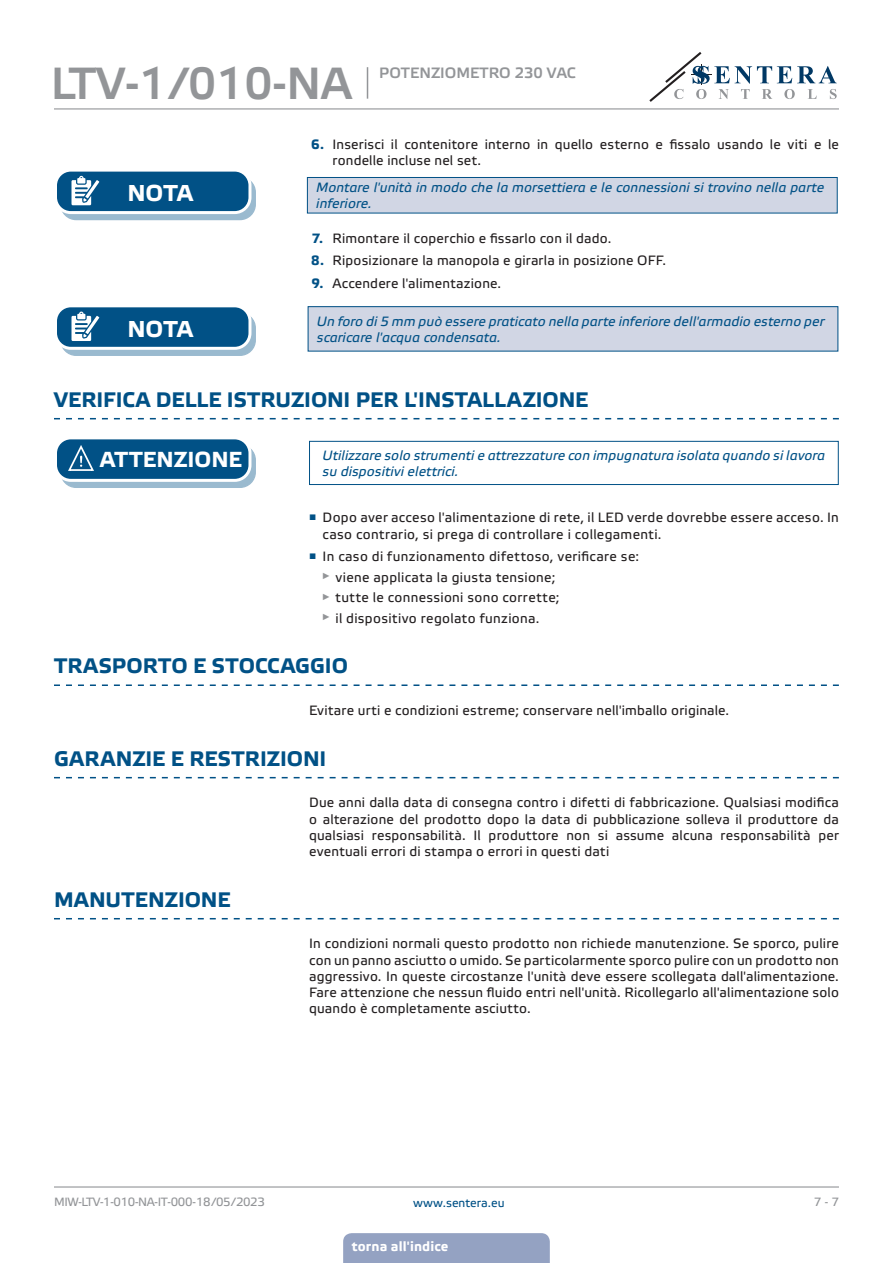
<style>
.page{position:relative;width:893px;height:1263px;background:#fff}
.page>*{position:absolute;margin:0;border:0;box-sizing:border-box;transform-origin:0 0}
.t1{font:45px "Etelka Medium Pro";color:#939598}
.t2{font:700 22.95px "Etelka Text Pro";letter-spacing:-.005em;color:#fff}
.t3{font:700 21.75px "Etelka Text Pro";color:#fff}
.Heading_1{font:700 21px "Etelka Text Pro";letter-spacing:.005em;color:#015186}
.t4{font:15px "Etelka Medium Pro";color:#939598}
.body{font:13.5px/16.2px "Etelka Text Pro";letter-spacing:.02em;color:#231f20}
.attention{font:italic 13.5px/16.2px "Etelka Text Pro";letter-spacing:.01em;color:#015186}
.t5{font:700 13.5px "Etelka Text Pro";letter-spacing:.01em;color:#fff}
.t6{font:12px "Etelka Text Pro";letter-spacing:-.03em;color:#939598}
.t7{font:12px "Etelka Text Pro";color:#015186}
.s1{font-weight:700;color:#015186}
</style>
<div class="page">
<hr style="left:54px;top:108px;width:785px;height:1px;background:#939598">
<hr style="left:54px;top:1186px;width:785px;height:1px;background:#939598">
<svg style="left:649px;top:52px;width:188px;height:50px"></svg>
<div style="left:343px;top:1233px;width:207px;height:30px;background:#94a2c2"></div>
<svg style="left:54px;top:418px;width:785px;height:1px"></svg>
<svg style="left:54px;top:684px;width:785px;height:2px"></svg>
<div style="left:61px;top:177px;width:194px;height:43px;background:#9abacf;border-radius:15px"></div>
<div style="left:60px;top:176px;width:196px;height:44px;border:1px solid #015186;border-radius:15px"></div>
<div style="left:56px;top:170px;width:194px;height:43px;background:#015186;border-radius:15px"></div>
<div style="left:54px;top:169px;width:197px;height:45px;border:3px solid #fff;border-radius:15px"></div>
<svg style="left:71px;top:176px;width:34px;height:37px"></svg>
<div style="left:307px;top:177px;width:530px;height:36px;background:#d1d6e4"></div>
<div style="left:307px;top:177px;width:531px;height:36px;border:1px solid #015186"></div>
<div style="left:61px;top:313px;width:194px;height:42px;background:#9abacf;border-radius:15px"></div>
<div style="left:60px;top:312px;width:196px;height:44px;border:1px solid #015186;border-radius:15px"></div>
<div style="left:56px;top:306px;width:194px;height:42px;background:#015186;border-radius:15px"></div>
<div style="left:54px;top:304px;width:197px;height:46px;border:3px solid #fff;border-radius:15px"></div>
<svg style="left:71px;top:312px;width:34px;height:37px"></svg>
<div style="left:308px;top:307px;width:530px;height:44px;background:#d1d6e4"></div>
<div style="left:308px;top:306px;width:530px;height:45px;border:1px solid #015186"></div>
<div style="left:61px;top:445px;width:194px;height:42px;background:#9abacf;border-radius:15px"></div>
<div style="left:60px;top:444px;width:196px;height:44px;border:1px solid #015186;border-radius:15px"></div>
<div style="left:56px;top:438px;width:194px;height:42px;background:#015186;border-radius:15px"></div>
<div style="left:54px;top:436px;width:197px;height:46px;border:3px solid #fff;border-radius:15px"></div>
<svg style="left:67px;top:445px;width:38px;height:36px"></svg>
<div style="left:309px;top:441px;width:530px;height:44px;border:1px solid #015186"></div>
<svg style="left:54px;top:777px;width:785px;height:1px"></svg>
<svg style="left:54px;top:918px;width:785px;height:1px"></svg>
<hr style="left:367px;top:67px;width:1px;height:32px;background:#939598">
<h1 class="t1" style="left:51px;top:59px;width:303px">LTV-1/010-NA</h1>
<p class="t4" style="left:379px;top:65px;width:198px">POTENZIOMETRO 230 VAC</p>
<p class="body" style="left:333px;top:137px;width:508px;text-indent:-21px"><span class="s1">6.</span> Inserisci il contenitore interno in quello esterno e fissalo usando le viti e le rondelle incluse nel set.</p>
<p class="t2" style="left:127px;top:178px;width:67px">NOTA</p>
<p class="attention" style="left:316px;top:180px;width:509px">Montare l'unità in modo che la morsettiera e le connessioni si trovino nella parte inferiore.</p>
<p class="body" style="left:312px;top:231px;width:301px"><span class="s1">7.</span> Rimontare il coperchio e fissarlo con il dado.</p>
<p class="body" style="left:311px;top:253px;width:356px"><span class="s1">8.</span> Riposizionare la manopola e girarla in posizione OFF.</p>
<p class="body" style="left:312px;top:276px;width:191px"><span class="s1">9.</span> Accendere l'alimentazione.</p>
<p class="t2" style="left:127px;top:314px;width:67px">NOTA</p>
<p class="attention" style="left:317px;top:314px;width:509px">Un foro di 5 mm può essere praticato nella parte inferiore dell'armadio esterno per scaricare l'acqua condensata.</p>
<p class="Heading_1" style="left:54px;top:386px;width:536px">VERIFICA DELLE ISTRUZIONI PER L'INSTALLAZIONE</p>
<p class="t3" style="left:100px;top:445px;width:143px">ATTENZIONE</p>
<p class="attention" style="left:323px;top:448px;width:504px">Utilizzare solo strumenti e attrezzature con impugnatura isolata quando si lavora su dispositivi elettrici.</p>
<p class="body" style="left:323px;top:510px;width:518px;text-indent:-13px"><sup>■</sup> Dopo aver acceso l'alimentazione di rete, il LED verde dovrebbe essere acceso. In caso contrario, si prega di controllare i collegamenti.</p>
<p class="body" style="left:309px;top:549px;width:332px"><sup>■</sup> In caso di funzionamento difettoso, verificare se:</p>
<p class="body" style="left:322px;top:570px;width:235px"><sup>►</sup> viene applicata la giusta tensione;</p>
<p class="body" style="left:322px;top:590px;width:239px"><sup>►</sup> tutte le connessioni sono corrette;</p>
<p class="body" style="left:322px;top:611px;width:219px"><sup>►</sup> il dispositivo regolato funziona.</p>
<p class="Heading_1" style="left:54px;top:653px;width:295px">TRASPORTO E STOCCAGGIO</p>
<p class="body" style="left:309px;top:703px;width:422px">Evitare urti e condizioni estreme; conservare nell'imballo originale.</p>
<p class="Heading_1" style="left:54px;top:745px;width:274px">GARANZIE E RESTRIZIONI</p>
<p class="body" style="left:309px;top:795px;width:531px;text-align:justify">Due anni dalla data di consegna contro i difetti di fabbricazione. Qualsiasi modifica o alterazione del prodotto dopo la data di pubblicazione solleva il produttore da qualsiasi responsabilità. Il produttore non si assume alcuna responsabilità per eventuali errori di stampa o errori in questi dati</p>
<p class="Heading_1" style="left:54px;top:886px;width:178px">MANUTENZIONE</p>
<p class="body" style="left:309px;top:936px;width:531px;text-align:justify">In condizioni normali questo prodotto non richiede manutenzione. Se sporco, pulire con un panno asciutto o umido. Se particolarmente sporco pulire con un prodotto non aggressivo. In queste circostanze l'unità deve essere scollegata dall'alimentazione.<br>Fare attenzione che nessun fluido entri nell'unità. Ricollegarlo all'alimentazione solo quando è completamente asciutto.</p>
<p class="t6" style="left:54px;top:1195px;width:212px">MIW-LTV-1-010-NA-IT-000 - 18 / 05 / 2023</p>
<p class="t7" style="left:413px;top:1196px;width:93px">www.sentera.eu</p>
<p class="t6" style="left:814px;top:1195px;width:27px">7 - 7</p>
<p class="t5" style="left:352px;top:1238px;width:98px">torna all'indice</p>
</div>
